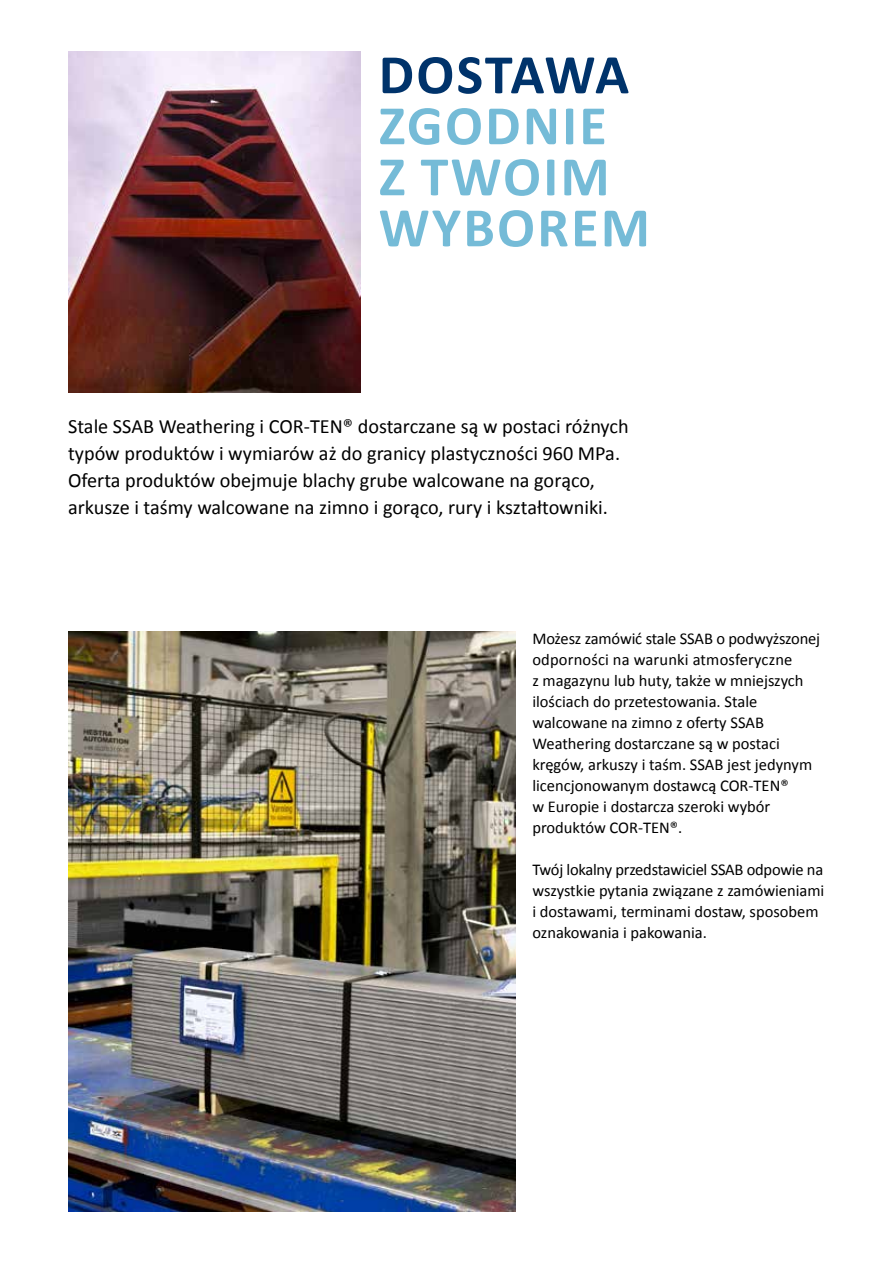
<style>
.page{position:relative;width:893px;height:1263px;background:#fff}
.page>*{position:absolute;margin:0;border:0;box-sizing:border-box;transform-origin:0 0}
.t1{font:700 56.25px/51px "Calibri";letter-spacing:.04em;color:#75bbd7}
.t2{font:700 56.25px "Calibri";letter-spacing:.015em;color:#00336b}
.t3{font:20.25px/27px "Calibri";color:#000}
.t4{font:16.5px/21px "Calibri";color:#000}
</style>
<div class="page">
<img style="left:68px;top:51px;width:293px;height:341px">
<img style="left:68px;top:631px;width:447px;height:581px">
<h1 class="t2" style="left:379px;top:39px;width:252px">DOSTAWA</h1>
<h1 class="t1" style="left:379px;top:100px;width:273px">ZGODNIE<br>Z TWOIM<br>WYBOREM</h1>
<p class="t3" style="left:68px;top:413px;width:562px">Stale SSAB Weathering i COR-TEN® dostarczane są w postaci różnych typów produktów i wymiarów aż do granicy plastyczności 960 MPa.<br>Oferta produktów obejmuje blachy grube walcowane na gorąco, arkusze i taśmy walcowane na zimno i gorąco, rury i kształtowniki.</p>
<p class="t4" style="left:532px;top:628px;width:289px">Możesz zamówić stale SSAB o podwyższonej odporności na warunki atmosferyczne<br>z magazynu lub huty, także w mniejszych ilościach do przetestowania. Stale walcowane na zimno z oferty SSAB Weathering dostarczane są w postaci kręgów, arkuszy i taśm. SSAB jest jedynym licencjonowanym dostawcą COR-TEN®<br>w Europie i dostarcza szeroki wybór produktów COR-TEN®.</p>
<p class="t4" style="left:532px;top:859px;width:294px">Twój lokalny przedstawiciel SSAB odpowie na wszystkie pytania związane z zamówieniami i dostawami, terminami dostaw, sposobem oznakowania i pakowania.</p>
</div>
